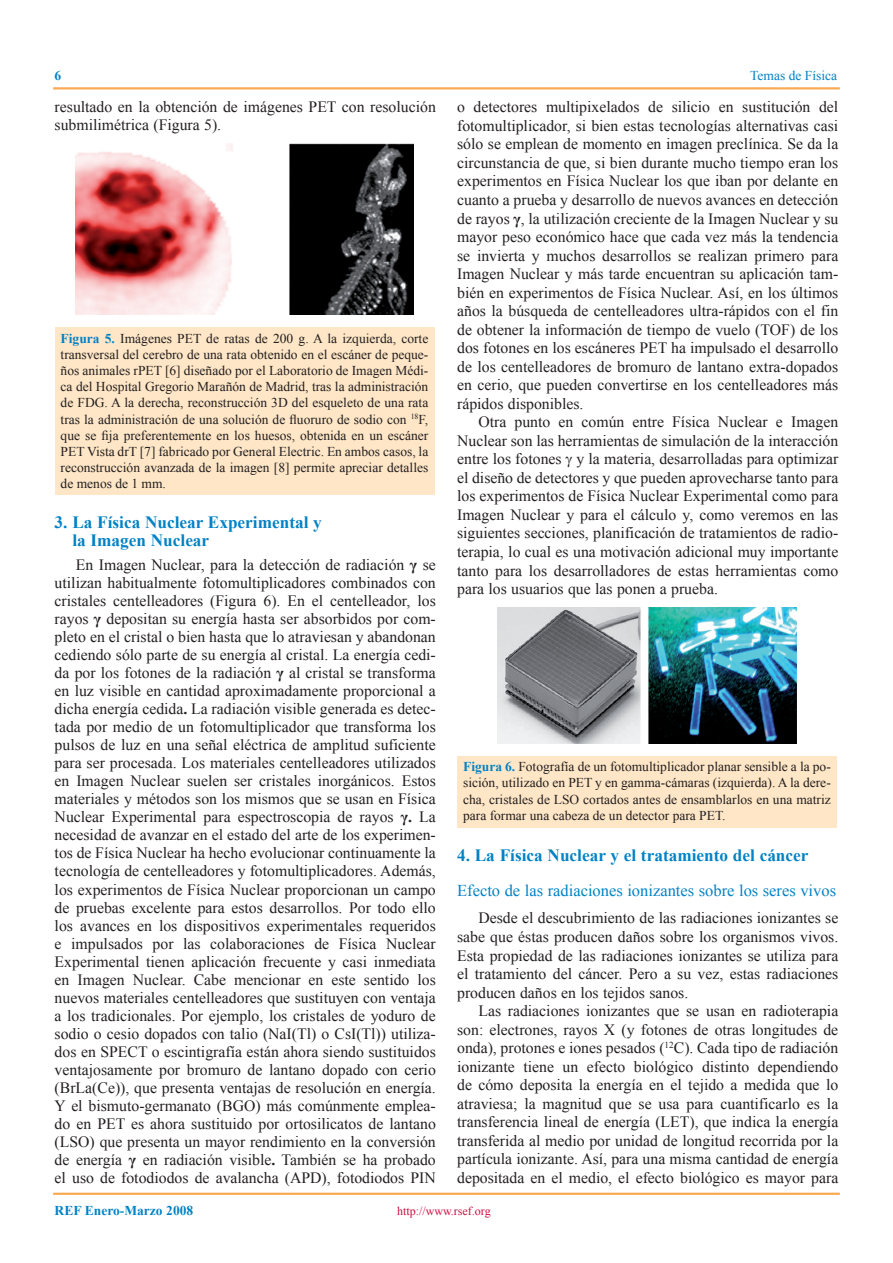
<style>
.page{position:relative;width:893px;height:1263px;background:#fff}
.page>*{position:absolute;margin:0;border:0;box-sizing:border-box;transform-origin:0 0}
.subtitu-1{font:700 17.25px/18px "Times New Roman";color:#0082c5}
.subtitu-2{font:16.5px "Times New Roman";color:#0082c5}
.texto_normal{font:15.75px/18.5px "Times New Roman";color:#231f20;text-align:justify}
.figura_descripcion{font:13.5px/16.2px "Times New Roman";color:#231f20;text-align:justify}
.t1{font:700 13.5px "Times New Roman";color:#0082c5}
.t2{font:13.5px "Times New Roman";color:#0082c5}
.t3{font:12px "Times New Roman";color:#cd0d40}
.s1{font-weight:700;color:#0082c5}
.s2{font-weight:700}
</style>
<div class="page">
<hr style="left:53px;top:87px;width:787px;height:3px;background:#f9aa53">
<hr style="left:53px;top:1193px;width:787px;height:2px;background:#f9aa53">
<div style="left:55px;top:327px;width:379px;height:167px;background:#fee6c6"></div>
<img style="left:75px;top:143px;width:339px;height:172px">
<div style="left:457px;top:756px;width:380px;height:71px;background:#fee6c6"></div>
<img style="left:497px;top:607px;width:300px;height:136px">
<p class="t1" style="left:55px;top:66px;width:8px">6</p>
<p class="t2" style="left:750px;top:66px;width:88px">Temas de Física</p>
<p class="texto_normal" style="left:55px;top:98px;width:383px;line-height:18px">resultado en la obtención de imágenes PET con resolución submilimétrica (Figura 5).</p>
<p class="figura_descripcion" style="left:61px;top:330px;width:369px"><span class="s1">Figura 5.</span> Imágenes PET de ratas de 200 g. A la izquierda, corte transversal del cerebro de una rata obtenido en el escáner de peque&shy;ños animales rPET [6] diseñado por el Laboratorio de Imagen Médi&shy;ca del Hospital Gregorio Marañón de Madrid, tras la administración de FDG. A la derecha, reconstrucción 3D del esqueleto de una rata tras la administración de una solución de fluoruro de sodio con <sup>18</sup>F, que se fija preferentemente en los huesos, obtenida en un escáner PET Vista drT [7] fabricado por General Electric. En ambos casos, la reconstrucción avanzada de la imagen [8] permite apreciar detalles de menos de 1 mm.</p>
<p class="subtitu-1" style="left:72px;top:512px;width:251px;text-indent:-18px">3. La Física Nuclear Experimental y la Imagen Nuclear</p>
<p class="texto_normal" style="left:55px;top:556px;width:383px;line-height:18px;text-indent:21px">En Imagen Nuclear, para la detección de radiación <span class="s2">γ</span> se utilizan habitualmente fotomultiplicadores combinados con cristales centelleadores (Figura 6). En el centelleador, los rayos <span class="s2">γ</span> depositan su energía hasta ser absorbidos por com&shy;pleto en el cristal o bien hasta que lo atraviesan y abandonan cediendo sólo parte de su energía al cristal. La energía cedi&shy;da por los fotones de la radiación <span class="s2">γ</span> al cristal se transforma en luz visible en cantidad aproximadamente proporcional a dicha energía cedida<span class="s2">.</span> La radiación visible generada es detec&shy;tada por medio de un fotomultiplicador que transforma los pulsos de luz en una señal eléctrica de amplitud suficiente para ser procesada. Los materiales centelleadores utilizados en Imagen Nuclear suelen ser cristales inorgánicos. Estos materiales y métodos son los mismos que se usan en Física Nuclear Experimental para espectroscopia de rayos <span class="s2">γ.</span> La necesidad de avanzar en el estado del arte de los experimen&shy;tos de Física Nuclear ha hecho evolucionar continuamente la tecnología de centelleadores y fotomultiplicadores. Además, los experimentos de Física Nuclear proporcionan un campo de pruebas excelente para estos desarrollos. Por todo ello los avances en los dispositivos experimentales requeridos e impulsados por las colaboraciones de Física Nuclear Experimental tienen aplicación frecuente y casi inmediata en Imagen Nuclear. Cabe mencionar en este sentido los nuevos materiales centelleadores que sustituyen con ventaja a los tradicionales. Por ejemplo, los cristales de yoduro de sodio o cesio dopados con talio (NaI(Tl) o CsI(Tl)) utiliza&shy;dos en SPECT o escintigrafía están ahora siendo sustituidos ventajosamente por bromuro de lantano dopado con cerio (BrLa(Ce)), que presenta ventajas de resolución en energía.<br>Y el bismuto-germanato (BGO) más comúnmente emplea&shy;do en PET es ahora sustituido por ortosilicatos de lantano (LSO) que presenta un mayor rendimiento en la conversión de energía <span class="s2">γ</span> en radiación visible<span class="s2">.</span> También se ha probado el uso de fotodiodos de avalancha (APD), fotodiodos PIN</p>
<p class="texto_normal" style="left:457px;top:98px;width:383px">o detectores multipixelados de silicio en sustitución del fotomultiplicador, si bien estas tecnologías alternativas casi sólo se emplean de momento en imagen preclínica. Se da la circunstancia de que, si bien durante mucho tiempo eran los experimentos en Física Nuclear los que iban por delante en cuanto a prueba y desarrollo de nuevos avances en detección de rayos <span class="s2">γ</span>, la utilización creciente de la Imagen Nuclear y su mayor peso económico hace que cada vez más la tendencia se invierta y muchos desarrollos se realizan primero para Imagen Nuclear y más tarde encuentran su aplicación tam&shy;bién en experimentos de Física Nuclear. Así, en los últimos años la búsqueda de centelleadores ultra-rápidos con el fin de obtener la información de tiempo de vuelo (TOF) de los dos fotones en los escáneres PET ha impulsado el desarrollo de los centelleadores de bromuro de lantano extra-dopados en cerio, que pueden convertirse en los centelleadores más rápidos disponibles.</p>
<p class="texto_normal" style="left:457px;top:413px;width:383px;text-indent:21px">Otra punto en común entre Física Nuclear e Imagen Nuclear son las herramientas de simulación de la interacción entre los fotones y la materia, desarrolladas para optimizar el diseño de detectores y que pueden aprovecharse tanto para los experimentos de Física Nuclear Experimental como para Imagen Nuclear y para el cálculo y, como veremos en las siguientes secciones, planificación de tratamientos de radio&shy;terapia, lo cual es una motivación adicional muy importante tanto para los desarrolladores de estas herramientas como para los usuarios que las ponen a prueba.</p>
<p class="figura_descripcion" style="left:463px;top:758px;width:369px"><span class="s1">Figura 6.</span> Fotografía de un fotomultiplicador planar sensible a la po&shy;sición, utilizado en PET y en gamma-cámaras (izquierda). A la dere&shy;cha, cristales de LSO cortados antes de ensamblarlos en una matriz para formar una cabeza de un detector para PET.</p>
<p class="subtitu-1" style="left:457px;top:846px;width:353px">4. La Física Nuclear y el tratamiento del cáncer</p>
<p class="subtitu-2" style="left:457px;top:880px;width:381px">Efecto de las radiaciones ionizantes sobre los seres vivos</p>
<p class="texto_normal" style="left:457px;top:909px;width:383px;text-indent:21px">Desde el descubrimiento de las radiaciones ionizantes se sabe que éstas producen daños sobre los organismos vivos.<br>Esta propiedad de las radiaciones ionizantes se utiliza para el tratamiento del cáncer. Pero a su vez, estas radiaciones producen daños en los tejidos sanos.</p>
<p class="texto_normal" style="left:457px;top:1001px;width:383px;text-indent:21px">Las radiaciones ionizantes que se usan en radioterapia son: electrones, rayos X (y fotones de otras longitudes de onda), protones e iones pesados (<sup>12</sup>C). Cada tipo de radiación ionizante tiene un efecto biológico distinto dependiendo de cómo deposita la energía en el tejido a medida que lo atraviesa; la magnitud que se usa para cuantificarlo es la transferencia lineal de energía (LET), que indica la energía transferida al medio por unidad de longitud recorrida por la partícula ionizante. Así, para una misma cantidad de energía depositada en el medio, el efecto biológico es mayor para</p>
<p class="t1" style="left:55px;top:1201px;width:140px">REF Enero-Marzo 2008</p>
<p class="t3" style="left:397px;top:1202px;width:95px">http://www.rsef.org</p>
</div>
